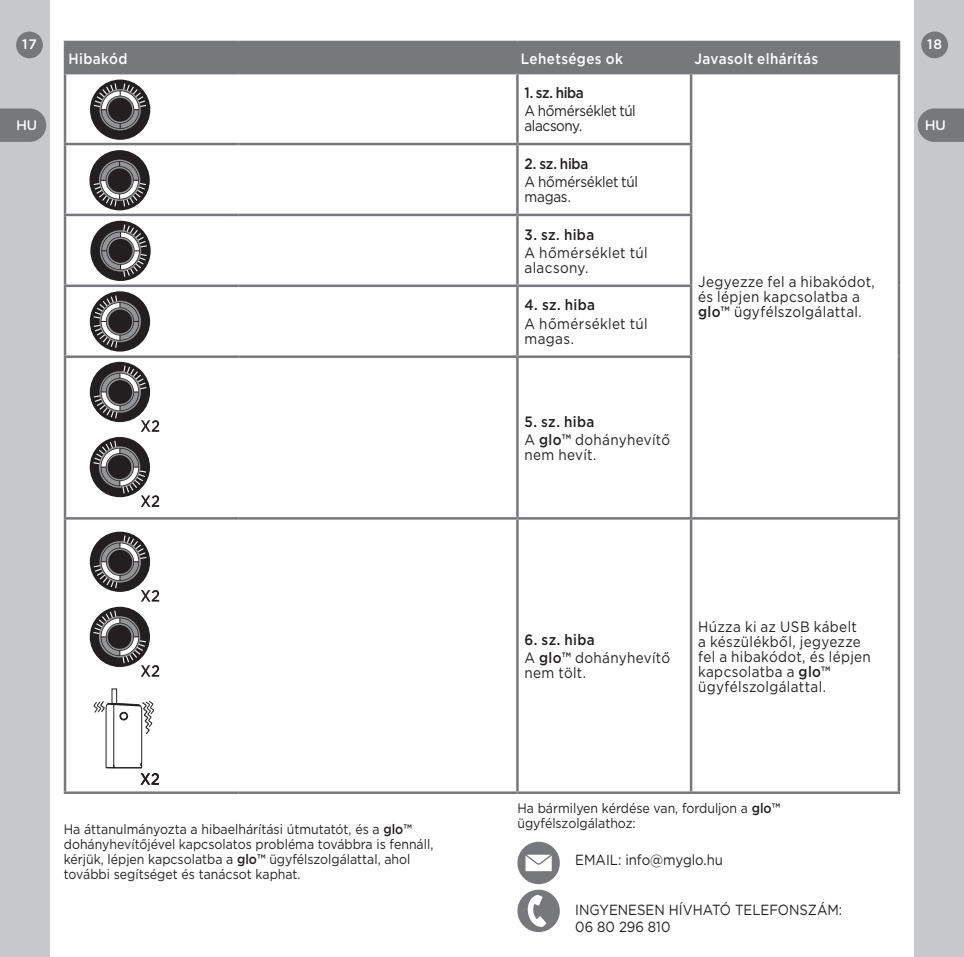
<style>
.page{position:relative;width:964px;height:957px;background:#fff}
.page>*{position:absolute;margin:0;border:0;box-sizing:border-box;transform-origin:0 0}
.Body_Text{font:15px/15px "Gotham";letter-spacing:.025em;color:#231f20;scale:.9 1}
.Body_Text-2{font:500 15px "Gotham";letter-spacing:.025em;color:#231f20;scale:.9 1}
.Body_Text-3{font:500 15px "Gotham";letter-spacing:.025em;color:#fff;scale:.9 1}
.Body_Text-4{font:15px/15px "Gotham";letter-spacing:-.03em;color:#231f20;scale:.9 1}
.Body_Text-5{font:15px/15px "Gotham";letter-spacing:-.02em;color:#231f20;scale:.9 1}
.Body_Text-6{font:14.75px/16.8px "Gotham";color:#231f20;scale:.9 1}
.t1{font:600 14.25px "Houschka Rounded";color:#fff}
.Body_Text-7{font:13.75px/15px "Gotham";color:#231f20;scale:.9 1}
.t2{font:500 13.75px "Gotham";color:#fff}
.s1{font-weight:500}
</style>
<div class="page">
<div style="left:0;top:0;width:50px;height:957px;background:#c7c8ca"></div>
<div style="left:914px;top:0;width:50px;height:957px;background:#c7c8ca"></div>
<svg style="left:0;top:108px;width:46px;height:34px"></svg>
<svg style="left:918px;top:108px;width:46px;height:34px"></svg>
<div style="left:16px;top:32px;width:27px;height:26px;background:#76787b;border-radius:50%"></div>
<div style="left:921px;top:31px;width:27px;height:27px;background:#76787b;border-radius:50%"></div>
<div style="left:66px;top:43px;width:832px;height:29px;background:#76787b"></div>
<hr style="left:64px;top:41px;width:175px;height:2px;background:#76787b">
<hr style="left:64px;top:43px;width:2px;height:29px;background:#76787b">
<hr style="left:239px;top:41px;width:278px;height:2px;background:#76787b">
<hr style="left:237px;top:43px;width:3px;height:29px;background:#76787b">
<hr style="left:517px;top:41px;width:174px;height:2px;background:#76787b">
<hr style="left:516px;top:43px;width:3px;height:29px;background:#76787b">
<hr style="left:691px;top:41px;width:209px;height:2px;background:#76787b">
<hr style="left:690px;top:43px;width:2px;height:29px;background:#76787b">
<hr style="left:898px;top:43px;width:2px;height:29px;background:#76787b">
<hr style="left:64px;top:72px;width:175px;height:2px;background:#76787b">
<hr style="left:64px;top:74px;width:2px;height:69px;background:#76787b">
<hr style="left:239px;top:72px;width:278px;height:2px;background:#76787b">
<hr style="left:517px;top:72px;width:174px;height:2px;background:#76787b">
<hr style="left:516px;top:74px;width:3px;height:69px;background:#76787b">
<hr style="left:691px;top:72px;width:209px;height:2px;background:#76787b">
<hr style="left:690px;top:74px;width:2px;height:69px;background:#76787b">
<hr style="left:898px;top:74px;width:2px;height:70px;background:#76787b">
<hr style="left:64px;top:143px;width:175px;height:2px;background:#76787b">
<hr style="left:64px;top:145px;width:2px;height:69px;background:#76787b">
<hr style="left:239px;top:143px;width:278px;height:2px;background:#76787b">
<hr style="left:517px;top:143px;width:175px;height:2px;background:#76787b">
<hr style="left:516px;top:145px;width:3px;height:69px;background:#76787b">
<hr style="left:690px;top:145px;width:2px;height:69px;background:#76787b">
<hr style="left:898px;top:144px;width:2px;height:71px;background:#76787b">
<hr style="left:64px;top:214px;width:175px;height:2px;background:#76787b">
<hr style="left:64px;top:216px;width:2px;height:68px;background:#76787b">
<hr style="left:239px;top:214px;width:278px;height:2px;background:#76787b">
<hr style="left:517px;top:214px;width:175px;height:2px;background:#76787b">
<hr style="left:516px;top:216px;width:3px;height:68px;background:#76787b">
<hr style="left:690px;top:216px;width:2px;height:68px;background:#76787b">
<hr style="left:898px;top:215px;width:2px;height:71px;background:#76787b">
<hr style="left:64px;top:284px;width:175px;height:3px;background:#76787b">
<hr style="left:64px;top:287px;width:2px;height:68px;background:#76787b">
<hr style="left:239px;top:284px;width:278px;height:3px;background:#76787b">
<hr style="left:517px;top:284px;width:175px;height:3px;background:#76787b">
<hr style="left:516px;top:287px;width:3px;height:68px;background:#76787b">
<hr style="left:690px;top:287px;width:2px;height:68px;background:#76787b">
<hr style="left:898px;top:286px;width:2px;height:71px;background:#76787b">
<hr style="left:64px;top:355px;width:175px;height:3px;background:#76787b">
<hr style="left:64px;top:358px;width:2px;height:159px;background:#76787b">
<hr style="left:239px;top:355px;width:278px;height:3px;background:#76787b">
<hr style="left:517px;top:355px;width:175px;height:3px;background:#76787b">
<hr style="left:516px;top:358px;width:3px;height:159px;background:#76787b">
<hr style="left:690px;top:358px;width:2px;height:159px;background:#76787b">
<hr style="left:898px;top:357px;width:2px;height:160px;background:#76787b">
<hr style="left:64px;top:517px;width:175px;height:2px;background:#76787b">
<hr style="left:64px;top:519px;width:2px;height:272px;background:#76787b">
<hr style="left:239px;top:517px;width:278px;height:2px;background:#76787b">
<hr style="left:517px;top:517px;width:174px;height:2px;background:#76787b">
<hr style="left:516px;top:519px;width:3px;height:272px;background:#76787b">
<hr style="left:691px;top:517px;width:209px;height:2px;background:#76787b">
<hr style="left:690px;top:519px;width:2px;height:272px;background:#76787b">
<hr style="left:898px;top:519px;width:2px;height:272px;background:#76787b">
<hr style="left:64px;top:791px;width:175px;height:3px;background:#76787b">
<hr style="left:239px;top:791px;width:278px;height:3px;background:#76787b">
<hr style="left:517px;top:791px;width:174px;height:3px;background:#76787b">
<hr style="left:691px;top:791px;width:209px;height:3px;background:#76787b">
<div style="left:90px;top:80px;width:60px;height:60px;background:#231f20;border-radius:50%"></div>
<svg style="left:93px;top:82px;width:54px;height:48px"></svg>
<div style="left:89px;top:150px;width:61px;height:60px;background:#231f20;border-radius:50%"></div>
<svg style="left:92px;top:160px;width:55px;height:48px"></svg>
<div style="left:90px;top:221px;width:61px;height:60px;background:#231f20;border-radius:50%"></div>
<svg style="left:100px;top:223px;width:48px;height:55px"></svg>
<div style="left:90px;top:291px;width:60px;height:60px;background:#231f20;border-radius:50%"></div>
<svg style="left:93px;top:294px;width:48px;height:55px"></svg>
<div style="left:90px;top:362px;width:60px;height:60px;background:#231f20;border-radius:50%"></div>
<svg style="left:93px;top:364px;width:66px;height:68px"></svg>
<svg style="left:90px;top:531px;width:60px;height:61px"></svg>
<svg style="left:93px;top:534px;width:66px;height:67px"></svg>
<svg style="left:92px;top:439px;width:67px;height:68px"></svg>
<svg style="left:92px;top:609px;width:67px;height:68px"></svg>
<svg style="left:93px;top:688px;width:66px;height:96px"></svg>
<div style="left:517px;top:889px;width:43px;height:43px;background:#76787b;border-radius:50%"></div>
<svg style="left:527px;top:894px;width:19px;height:33px"></svg>
<div style="left:517px;top:841px;width:43px;height:43px;background:#76787b;border-radius:50%"></div>
<svg style="left:525px;top:854px;width:27px;height:17px"></svg>
<p class="t2" style="left:22px;top:36px;width:16px">17</p>
<p class="t2" style="left:927px;top:36px;width:16px">18</p>
<p class="Body_Text-3" style="left:69px;top:48px;width:67px">Hibakód</p>
<p class="Body_Text-3" style="left:521px;top:48px;width:115px">Lehetséges ok</p>
<p class="Body_Text-3" style="left:694px;top:48px;width:139px">Javasolt elhárítás</p>
<p class="Body_Text-2" style="left:524px;top:83px;width:67px">1. sz. hiba</p>
<p class="Body_Text-4" style="left:524px;top:103px;width:125px">A hőmérséklet túl alacsony.</p>
<p class="t1" style="left:16px;top:115px;width:22px">HU</p>
<p class="t1" style="left:925px;top:115px;width:22px">HU</p>
<p class="Body_Text-7" style="left:64px;top:821px;width:412px">Ha áttanulmányozta a hibaelhárítási útmutatót, és a <span class="s1">glo™ </span>dohányhevítőjével kapcsolatos probléma továbbra is fennáll, kérjük, lépjen kapcsolatba a <span class="s1">glo™</span> ügyfélszolgálattal, ahol további segítséget és tanácsot kaphat.</p>
<p class="Body_Text-2" style="left:524px;top:154px;width:72px">2. sz. hiba</p>
<p class="Body_Text-5" style="left:524px;top:174px;width:128px">A hőmérséklet túl magas.</p>
<p class="Body_Text-2" style="left:524px;top:224px;width:79px">3. sz. hiba</p>
<p class="Body_Text" style="left:524px;top:245px;width:138px">A hőmérséklet túl alacsony.</p>
<p class="Body_Text-2" style="left:524px;top:295px;width:80px">4. sz. hiba</p>
<p class="Body_Text" style="left:524px;top:316px;width:138px">A hőmérséklet túl magas.</p>
<p class="Body_Text-2" style="left:524px;top:412px;width:79px">5. sz. hiba</p>
<p class="Body_Text" style="left:524px;top:432px;width:163px">A <span class="s1">glo™</span> dohányhevítő nem hevít.</p>
<p class="Body_Text" style="left:698px;top:274px;width:198px">Jegyezze fel a hibakódot, és lépjen kapcsolatba a <span class="s1">glo™</span> ügyfélszolgálattal.</p>
<p class="Body_Text-2" style="left:524px;top:629px;width:80px">6. sz. hiba</p>
<p class="Body_Text" style="left:524px;top:650px;width:163px">A <span class="s1">glo™</span> dohányhevítő nem tölt.</p>
<p class="Body_Text" style="left:698px;top:618px;width:193px">Húzza ki az USB kábelt<br>a készülékből, jegyezze fel a hibakódot, és lépjen kapcsolatba a <span class="s1">glo™ </span>ügyfélszolgálattal.</p>
<p class="Body_Text-7" style="left:517px;top:800px;width:293px">Ha bármilyen kérdése van, forduljon a <span class="s1">glo™ </span>ügyfélszolgálathoz:</p>
<p class="Body_Text-6" style="left:575px;top:851px;width:166px">EMAIL: info@myglo.hu</p>
<p class="Body_Text-6" style="left:575px;top:901px;width:298px">INGYENESEN HÍVHATÓ TELEFONSZÁM:<br>06 80 296 810</p>
</div>
